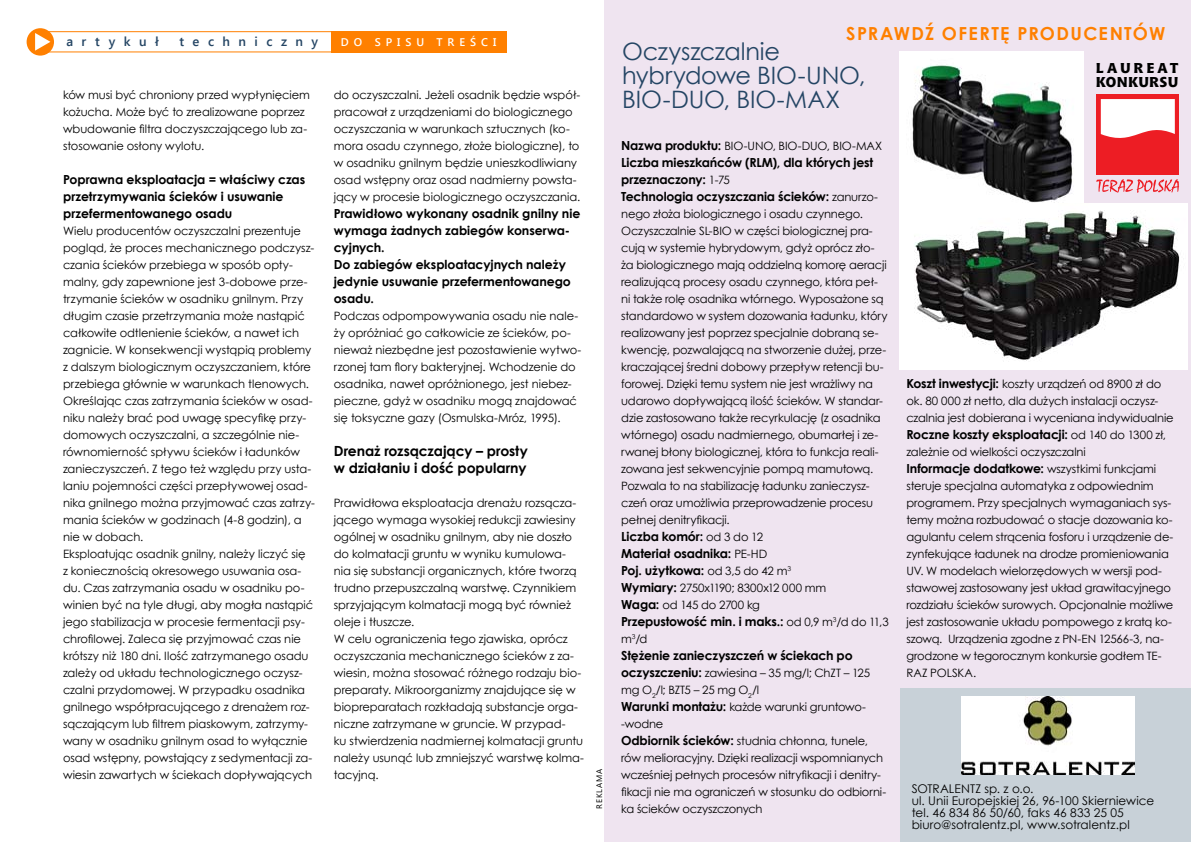
<style>
.page{position:relative;width:1191px;height:842px;background:#fff}
.page>*{position:absolute;margin:0;border:0;box-sizing:border-box;transform-origin:0 0}
.t1{font:24px/24px "Century Gothic";letter-spacing:-.005em;color:#244564}
.t2{font:700 18px "Century Gothic";letter-spacing:.075em;color:#ff8000}
.t3{font:800 14.2px/14.2px "Chianti PL";letter-spacing:.02em;color:#000}
.t4{font:700 14px/17px "Century Gothic";letter-spacing:-.005em;color:#000}
.t5{font:600 13px "Segoe UI";letter-spacing:.645em;color:#244564}
.t6{font:700 12.5px/17px "Century Gothic";letter-spacing:-.01em;color:#000}
.t7{font:12px/12px "Century Gothic";letter-spacing:.005em;color:#000}
.t8{font:11.5px/17px "Century Gothic";letter-spacing:-.01em;color:#000}
.t9{font:600 11.1px "Segoe UI";letter-spacing:.445em;color:#fff}
.t10{font:8px "Segoe UI";letter-spacing:.115em;color:#000}
.s1{font-weight:700;font-size:12.5px}
.s2{font-weight:400;font-size:11.5px}
</style>
<div class="page">
<div style="left:33px;top:31px;width:310px;height:21px;border:1px solid #ff8000"></div>
<div style="left:331px;top:31px;width:175px;height:21px;background:#ff8000"></div>
<div style="left:27px;top:28px;width:27px;height:28px;background:#ff8000;border-radius:50%"></div>
<svg style="left:35px;top:33px;width:15px;height:18px"></svg>
<div style="left:604px;top:0;width:587px;height:842px;background:#efe4f0"></div>
<img style="left:900px;top:52px;width:184px;height:151px">
<img style="left:900px;top:203px;width:288px;height:166px">
<div style="left:900px;top:688px;width:291px;height:154px;background:#c8d1d8"></div>
<img style="left:961px;top:697px;width:173px;height:77px">
<div style="left:1096px;top:95px;width:83px;height:80px;background:#ed1d24"></div>
<svg style="left:1100px;top:99px;width:74px;height:39px;background:#fce5e6"></svg>
<svg style="left:1096px;top:179px;width:83px;height:14px"></svg>
<p class="t5" style="left:66px;top:32px;width:94px">artykuł</p>
<p class="t5" style="left:180px;top:32px;width:140px">techniczny</p>
<p class="t9" style="left:341px;top:34px;width:157px">do spisu treści</p>
<p class="t8" style="left:63px;top:86px;width:248px">ków musi być chroniony przed wypłynięciem kożucha. Może być to zrealizowane poprzez wbudowanie filtra doczyszczającego lub za&shy;stosowanie osłony wylotu.</p>
<p class="t6" style="left:63px;top:171px;width:244px">Poprawna eksploatacja = właściwy czas przetrzymywania ścieków i usuwanie przefermentowanego osadu</p>
<p class="t8" style="left:63px;top:222px;width:253px">Wielu producentów oczyszczalni prezentuje pogląd, że proces mechanicznego podczysz&shy;czania ścieków przebiega w sposób opty&shy;malny, gdy zapewnione jest 3-dobowe prze&shy;trzymanie ścieków w osadniku gnilnym. Przy długim czasie przetrzymania może nastąpić całkowite odtlenienie ścieków, a nawet ich zagnicie. W konsekwencji wystąpią problemy z dalszym biologicznym oczyszczaniem, które przebiega głównie w warunkach tlenowych.<br>Określając czas zatrzymania ścieków w osad&shy;niku należy brać pod uwagę specyfikę przy&shy;domowych oczyszczalni, a szczególnie nie&shy;równomierność spływu ścieków i ładunków zanieczyszczeń. Z tego też względu przy usta&shy;laniu pojemności części przepływowej osad&shy;nika gnilnego można przyjmować czas zatrzy&shy;mania ścieków w godzinach (4-8 godzin), a nie w dobach.<br>Eksploatując osadnik gnilny, należy liczyć się<br>z koniecznością okresowego usuwania osa&shy;du. Czas zatrzymania osadu w osadniku po&shy;winien być na tyle długi, aby mogła nastąpić jego stabilizacja w procesie fermentacji psy&shy;chrofilowej. Zaleca się przyjmować czas nie krótszy niż 180 dni. Ilość zatrzymanego osadu zależy od układu technologicznego oczysz&shy;czalni przydomowej. W przypadku osadnika gnilnego współpracującego z drenażem roz&shy;sączającym lub filtrem piaskowym, zatrzymy&shy;wany w osadniku gnilnym osad to wyłącznie osad wstępny, powstający z sedymentacji za&shy;wiesin zawartych w ściekach dopływających</p>
<p class="t8" style="left:334px;top:86px;width:248px">do oczyszczalni. Jeżeli osadnik będzie współ&shy;pracował z urządzeniami do biologicznego oczyszczania w warunkach sztucznych (ko&shy;mora osadu czynnego, złoże biologiczne), to w osadniku gnilnym będzie unieszkodliwiany osad wstępny oraz osad nadmierny powsta&shy;jący w procesie biologicznego oczyszczania.</p>
<p class="t6" style="left:334px;top:205px;width:248px">Prawidłowo wykonany osadnik gnilny nie wymaga żadnych zabiegów konserwa&shy;cyjnych.<br>Do zabiegów eksploatacyjnych należy jedynie usuwanie przefermentowanego osadu.</p>
<p class="t8" style="left:334px;top:307px;width:249px">Podczas odpompowywania osadu nie nale&shy;ży opróżniać go całkowicie ze ścieków, po&shy;nieważ niezbędne jest pozostawienie wytwo&shy;rzonej tam flory bakteryjnej. Wchodzenie do osadnika, nawet opróżnionego, jest niebez&shy;pieczne, gdyż w osadniku mogą znajdować się toksyczne gazy (Osmulska-Mróz, 1995).</p>
<p class="t4" style="left:334px;top:442px;width:195px">Drenaż rozsączający – prosty w działaniu i dość popularny</p>
<p class="t8" style="left:334px;top:494px;width:252px">Prawidłowa eksploatacja drenażu rozsącza&shy;jącego wymaga wysokiej redukcji zawiesiny ogólnej w osadniku gnilnym, aby nie doszło do kolmatacji gruntu w wyniku kumulowa&shy;nia się substancji organicznych, które tworzą trudno przepuszczalną warstwę. Czynnikiem sprzyjającym kolmatacji mogą być również oleje i tłuszcze.<br>W celu ograniczenia tego zjawiska, oprócz oczyszczania mechanicznego ścieków z za&shy;wiesin, można stosować różnego rodzaju bio&shy;preparaty. Mikroorganizmy znajdujące się w biopreparatach rozkładają substancje orga&shy;niczne zatrzymane w gruncie. W przypad-<br>ku stwierdzenia nadmiernej kolmatacji gruntu należy usunąć lub zmniejszyć warstwę kolma&shy;tacyjną.</p>
<p class="t10" style="left:593px;top:809px;width:42px;rotate:-90deg">reklama</p>
<h2 class="t2" style="left:846px;top:20px;width:320px">sprawdź ofertę producentów</h2>
<h1 class="t1" style="left:622px;top:39px;width:245px">Oczyszczalnie hybrydowe BIO-UNO,<br>BIO-DUO, BIO-MAX</h1>
<p class="t8" style="left:621px;top:137px;width:262px"><span class="s1">Nazwa produktu:</span> BIO-UNO, BIO-DUO, BIO-MAX</p>
<p class="t6" style="left:621px;top:154px;width:258px">Liczba mieszkańców (RLM), dla których jest przeznaczony: <span class="s2">1-75<br></span>Technologia oczyszczania ścieków: <span class="s2">zanurzo-</span></p>
<p class="t8" style="left:621px;top:205px;width:268px">nego złoża biologicznego i osadu czynnego.<br>Oczyszczalnie SL-BIO w części biologicznej pra&shy;cują w systemie hybrydowym, gdyż oprócz zło&shy;ża biologicznego mają oddzielną komorę aeracji realizującą procesy osadu czynnego, która peł&shy;ni także rolę osadnika wtórnego. Wyposażone są standardowo w system dozowania ładunku, który realizowany jest poprzez specjalnie dobraną se&shy;kwencję, pozwalającą na stworzenie dużej, prze&shy;kraczającej średni dobowy przepływ retencji bu&shy;forowej. Dzięki temu system nie jest wrażliwy na udarowo dopływającą ilość ścieków. W standar&shy;dzie zastosowano także recyrkulację (z osadnika wtórnego) osadu nadmiernego, obumarłej i ze&shy;rwanej błony biologicznej, która to funkcja reali&shy;zowana jest sekwencyjnie pompą mamutową.<br>Pozwala to na stabilizację ładunku zanieczysz&shy;czeń oraz umożliwia przeprowadzenie procesu pełnej denitryfikacji.</p>
<p class="t6" style="left:621px;top:528px;width:171px">Liczba komór: <span class="s2">od 3 do 12<br></span>Materiał osadnika: <span class="s2">PE-HD<br></span>Poj. użytkowa: <span class="s2">od 3,5 do 42 m</span><sup>3</sup></p>
<p class="t8" style="left:621px;top:579px;width:206px"><span class="s1">Wymiary:</span> 2750x1190; 8300x12 000 mm<br><span class="s1">Waga:</span> od 145 do 2700 kg</p>
<p class="t6" style="left:621px;top:613px;width:269px">Przepustowość min. i maks.: <span class="s2">od 0,9 m</span><sup>3</sup><span class="s2">/d do 11,3</span></p>
<p class="t8" style="left:621px;top:630px;width:28px">m<sup>3</sup>/d</p>
<p class="t6" style="left:621px;top:647px;width:233px">Stężenie zanieczyszczeń w ściekach po</p>
<p class="t8" style="left:621px;top:664px;width:266px"><span class="s1">oczyszczeniu:</span> zawiesina – 35 mg/l; ChZT – 125 mg O<sub>2</sub>/l; BZT5 – 25 mg O<sub>2</sub>/l<br><span class="s1">Warunki montażu:</span> każde warunki gruntowo--wodne<br><span class="s1">Odbiornik ścieków:</span> studnia chłonna, tunele, rów melioracyjny. Dzięki realizacji wspomnianych wcześniej pełnych procesów nitryfikacji i denitry&shy;fikacji nie ma ograniczeń w stosunku do odbiorni&shy;ka ścieków oczyszczonych</p>
<p class="t3" style="left:1095px;top:61px;width:84px">LAUREAT<br>KONKURSU</p>
<p class="t8" style="left:906px;top:375px;width:269px"><span class="s1">Koszt inwestycji:</span> koszty urządzeń od 8900 zł do ok. 80 000 zł netto, dla dużych instalacji oczysz&shy;czalnia jest dobierana i wyceniana indywidualnie</p>
<p class="t6" style="left:906px;top:426px;width:261px">Roczne koszty eksploatacji: <span class="s2">od 140 do 1300 zł,</span></p>
<p class="t8" style="left:906px;top:443px;width:181px">zależnie od wielkości oczyszczalni</p>
<p class="t6" style="left:906px;top:460px;width:251px">Informacje dodatkowe: <span class="s2">wszystkimi funkcjami</span></p>
<p class="t8" style="left:906px;top:477px;width:268px">steruje specjalna automatyka z odpowiednim programem. Przy specjalnych wymaganiach sys&shy;temy można rozbudować o stacje dozowania ko&shy;agulantu celem strącenia fosforu i urządzenie de&shy;zynfekujące ładunek na drodze promieniowania UV. W modelach wielorzędowych w wersji pod&shy;stawowej zastosowany jest układ grawitacyjnego rozdziału ścieków surowych. Opcjonalnie możliwe jest zastosowanie układu pompowego z kratą ko&shy;szową. Urządzenia zgodne z PN-EN 12566-3, na&shy;grodzone w tegorocznym konkursie godłem TE-RAZ POLSKA.</p>
<p class="t7" style="left:911px;top:782px;width:244px">SOTRALENTZ sp. z o.o.<br>ul. Unii Europejskiej 26, 96-100 Skierniewice tel. 46 834 86 50/60, faks 46 833 25 05 biuro@sotralentz.pl, www.sotralentz.pl</p>
</div>
